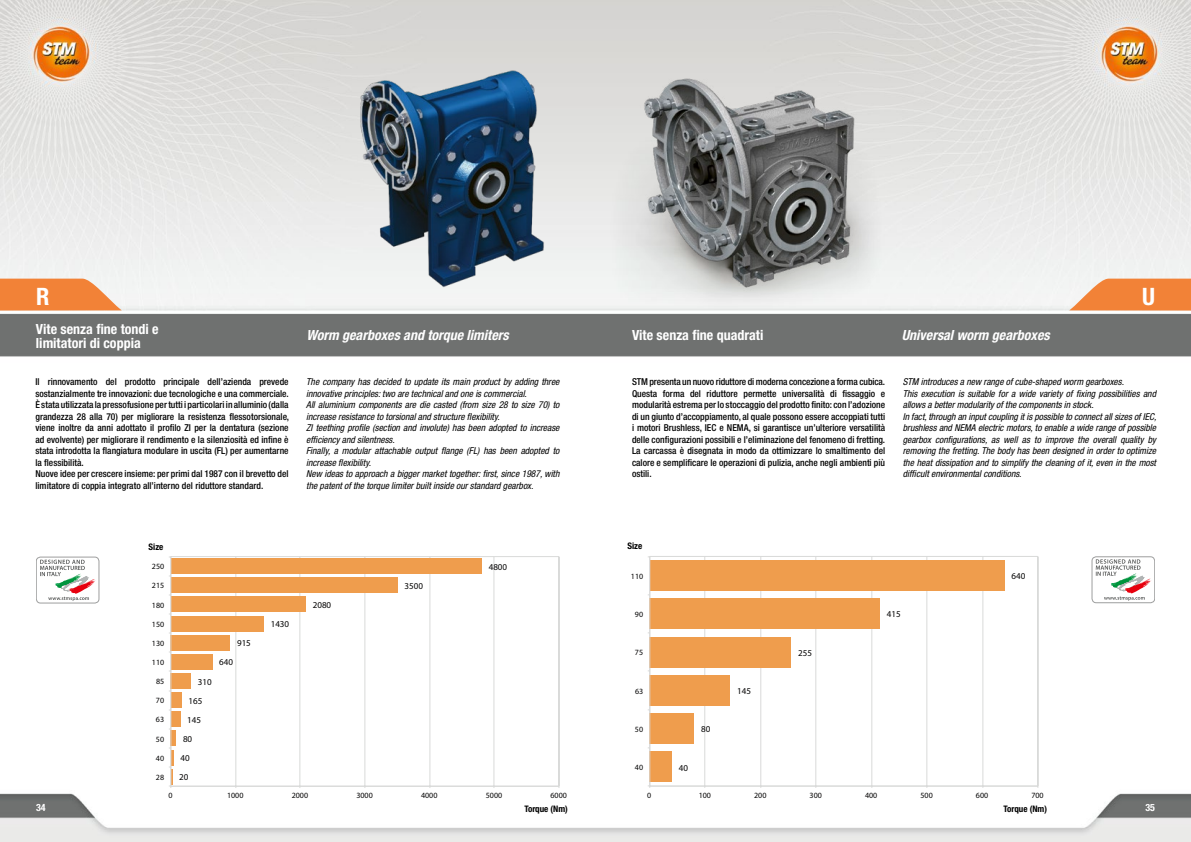
<style>
.page{position:relative;width:1191px;height:842px;background:#fff}
.page>*{position:absolute;margin:0;border:0;box-sizing:border-box;transform-origin:0 0}
.t1{font:700 condensed 24px "Helvetica Neue LT Std";color:#fff}
.t2{font:700 condensed 14px/14px "Helvetica Neue LT Std";color:#fff}
.t3{font:italic 700 condensed 14px "Helvetica Neue LT Std";color:#fff}
.t4{font:700 condensed 10px "Helvetica Neue LT Std";color:#fff}
.t5{font:500 condensed 9.5px/11.5px "Helvetica Neue LT Std";color:#000;text-align:justify}
.t6{font:italic condensed 9.5px/11.5px "Helvetica Neue LT Std";color:#000}
.t7{font:9px "Myriad Pro";color:#030202}
.t8{font:700 condensed 9px "Helvetica Neue LT Std";color:#000}
.t9{font:8px "Myriad Pro";color:#030202}
</style>
<div class="page">
<img style="left:0;top:0;width:587px;height:842px">
<img style="left:587px;top:0;width:604px;height:842px">
<svg style="left:1069px;top:279px;width:122px;height:32px;background:#f29354"></svg>
<img style="left:902px;top:17px;width:41px;height:307px">
<img style="left:626px;top:17px;width:276px;height:307px">
<svg style="left:0;top:279px;width:122px;height:32px;background:#f29354"></svg>
<img style="left:296px;top:11px;width:330px;height:330px">
<svg style="left:171px;top:556px;width:389px;height:231px"></svg>
<div style="left:171px;top:731px;width:5px;height:15px;background:#ef9d4d"></div>
<div style="left:171px;top:712px;width:9px;height:15px;background:#ef9d4d"></div>
<div style="left:171px;top:692px;width:10px;height:16px;background:#ef9d4d"></div>
<div style="left:171px;top:673px;width:20px;height:15px;background:#ef9d4d"></div>
<div style="left:171px;top:654px;width:41px;height:15px;background:#ef9d4d"></div>
<div style="left:171px;top:635px;width:59px;height:15px;background:#ef9d4d"></div>
<div style="left:171px;top:616px;width:92px;height:15px;background:#ef9d4d"></div>
<div style="left:171px;top:597px;width:134px;height:15px;background:#ef9d4d"></div>
<div style="left:171px;top:578px;width:226px;height:15px;background:#ef9d4d"></div>
<div style="left:171px;top:558px;width:310px;height:16px;background:#ef9d4d"></div>
<hr style="left:171px;top:786px;width:388px;height:1px;background:#d9dad9">
<hr style="left:170px;top:557px;width:1px;height:229px;background:#d9dad9">
<svg style="left:169px;top:747px;width:4px;height:41px"></svg>
<div style="left:36px;top:557px;width:63px;height:46px;border:1px solid #9d9e9e;border-radius:4px"></div>
<svg style="left:40px;top:560px;width:56px;height:41px"></svg>
<div style="left:1091px;top:556px;width:64px;height:47px;border:1px solid #9d9e9e;border-radius:4px"></div>
<svg style="left:1095px;top:559px;width:56px;height:42px"></svg>
<svg style="left:649px;top:555px;width:390px;height:232px"></svg>
<div style="left:650px;top:752px;width:22px;height:30px;background:#ef9d4d"></div>
<div style="left:650px;top:713px;width:44px;height:31px;background:#ef9d4d"></div>
<div style="left:650px;top:675px;width:80px;height:30px;background:#ef9d4d"></div>
<div style="left:650px;top:637px;width:141px;height:30px;background:#ef9d4d"></div>
<div style="left:650px;top:599px;width:230px;height:30px;background:#ef9d4d"></div>
<div style="left:650px;top:560px;width:354px;height:31px;background:#ef9d4d"></div>
<hr style="left:650px;top:785px;width:388px;height:1px;background:#d9dad9">
<hr style="left:649px;top:556px;width:1px;height:230px;background:#d9dad9">
<h1 class="t1" style="left:36px;top:281px;width:15px">R</h1>
<h2 class="t2" style="left:36px;top:322px;width:124px">Vite senza fine tondi e limitatori di coppia</h2>
<p class="t5" style="left:35px;top:376px;width:255px;text-align:left">Il rinnovamento del prodotto principale dell’azienda prevede sostanzialmente tre innovazioni: due tecnologiche e una commerciale.<br>È stata utilizzata la pressofusione per tutti i particolari in alluminio (dalla grandezza 28 alla 70) per migliorare la resistenza flessotorsionale, viene inoltre da anni adottato il profilo ZI per la dentatura (sezione ad evolvente) per migliorare il rendimento e la silenziosità ed infine è stata introdotta la flangiatura modulare in uscita (FL) per aumentarne la flessibilità.<br>Nuove idee per crescere insieme: per primi dal 1987 con il brevetto del limitatore di coppia integrato all’interno del riduttore standard.</p>
<p class="t6" style="left:306px;top:376px;width:255px">The company has decided to update its main product by adding three innovative principles: two are technical and one is commercial.<br>All aluminium components are die casted (from size 28 to size 70) to increase resistance to torsional and structure flexibility.<br>ZI teething profile (section and involute) has been adopted to increase efficiency and silentness.<br>Finally, a modular attachable output flange (FL) has been adopted to increase flexibility.<br>New ideas to approach a bigger market together: first, since 1987, with the patent of the torque limiter built inside our standard gearbox.</p>
<h2 class="t3" style="left:306px;top:326px;width:204px">Worm gearboxes and torque limiters</h2>
<p class="t8" style="left:148px;top:541px;width:16px">Size</p>
<p class="t9" style="left:152px;top:562px;width:14px">250</p>
<p class="t7" style="left:489px;top:561px;width:20px">4800</p>
<p class="t9" style="left:152px;top:581px;width:14px">215</p>
<p class="t7" style="left:405px;top:580px;width:20px">3500</p>
<p class="t9" style="left:152px;top:600px;width:14px">180</p>
<p class="t7" style="left:313px;top:599px;width:20px">2080</p>
<p class="t9" style="left:152px;top:619px;width:14px">150</p>
<p class="t7" style="left:271px;top:619px;width:20px">1430</p>
<p class="t9" style="left:152px;top:638px;width:14px">130</p>
<p class="t7" style="left:237px;top:638px;width:15px">915</p>
<p class="t9" style="left:152px;top:657px;width:14px">110</p>
<p class="t7" style="left:219px;top:657px;width:15px">640</p>
<p class="t9" style="left:156px;top:676px;width:10px">85</p>
<p class="t7" style="left:198px;top:676px;width:15px">310</p>
<p class="t9" style="left:156px;top:696px;width:10px">70</p>
<p class="t7" style="left:188px;top:695px;width:15px">165</p>
<p class="t9" style="left:156px;top:715px;width:10px">63</p>
<p class="t7" style="left:187px;top:714px;width:15px">145</p>
<p class="t9" style="left:156px;top:734px;width:10px">50</p>
<p class="t7" style="left:183px;top:733px;width:11px">80</p>
<p class="t9" style="left:156px;top:753px;width:10px">40</p>
<p class="t7" style="left:180px;top:752px;width:11px">40</p>
<p class="t9" style="left:156px;top:772px;width:10px">28</p>
<p class="t7" style="left:179px;top:772px;width:11px">20</p>
<p class="t9" style="left:168px;top:791px;width:6px">0</p>
<p class="t9" style="left:227px;top:791px;width:18px">1000</p>
<p class="t9" style="left:292px;top:791px;width:18px">2000</p>
<p class="t9" style="left:356px;top:791px;width:18px">3000</p>
<p class="t9" style="left:421px;top:791px;width:18px">4000</p>
<p class="t9" style="left:486px;top:791px;width:18px">5000</p>
<p class="t9" style="left:550px;top:791px;width:18px">6000</p>
<h2 class="t2" style="left:632px;top:328px;width:133px">Vite senza fine quadrati</h2>
<p class="t5" style="left:632px;top:376px;width:255px">STM presenta un nuovo riduttore di moderna concezione a forma cubica.<br>Questa forma del riduttore permette universalità di fissaggio e modularità estrema per lo stoccaggio del prodotto finito: con l’adozione di un giunto d’accoppiamento, al quale possono essere accoppiati tutti i motori Brushless, IEC e NEMA, si garantisce un’ulteriore versatilità delle configurazioni possibili e l’eliminazione del fenomeno di fretting.<br>La carcassa è disegnata in modo da ottimizzare lo smaltimento del calore e semplificare le operazioni di pulizia, anche negli ambienti più ostili.</p>
<h2 class="t3" style="left:901px;top:326px;width:149px">Universal worm gearboxes</h2>
<h1 class="t1" style="left:1142px;top:281px;width:14px">U</h1>
<p class="t6" style="left:902px;top:376px;width:255px">STM introduces a new range of cube-shaped worm gearboxes.<br>This execution is suitable for a wide variety of fixing possibilities and allows a better modularity of the components in stock.<br>In fact, through an input coupling it is possible to connect all sizes of IEC, brushless and NEMA electric motors, to enable a wide range of possible gearbox configurations, as well as to improve the overall quality by removing the fretting. The body has been designed in order to optimize the heat dissipation and to simplify the cleaning of it, even in the most difficult environmental conditions.</p>
<p class="t8" style="left:627px;top:541px;width:16px">Size</p>
<p class="t9" style="left:631px;top:571px;width:14px">110</p>
<p class="t7" style="left:1011px;top:571px;width:15px">640</p>
<p class="t9" style="left:635px;top:609px;width:10px">90</p>
<p class="t7" style="left:887px;top:609px;width:15px">415</p>
<p class="t9" style="left:635px;top:648px;width:10px">75</p>
<p class="t7" style="left:798px;top:647px;width:15px">255</p>
<p class="t9" style="left:635px;top:686px;width:10px">63</p>
<p class="t7" style="left:737px;top:685px;width:15px">145</p>
<p class="t9" style="left:635px;top:724px;width:10px">50</p>
<p class="t7" style="left:701px;top:724px;width:11px">80</p>
<p class="t9" style="left:635px;top:762px;width:10px">40</p>
<p class="t7" style="left:679px;top:762px;width:11px">40</p>
<p class="t9" style="left:647px;top:790px;width:6px">0</p>
<p class="t9" style="left:698px;top:790px;width:14px">100</p>
<p class="t9" style="left:754px;top:790px;width:14px">200</p>
<p class="t9" style="left:809px;top:790px;width:14px">300</p>
<p class="t9" style="left:865px;top:790px;width:14px">400</p>
<p class="t9" style="left:920px;top:790px;width:14px">500</p>
<p class="t9" style="left:976px;top:790px;width:14px">600</p>
<p class="t9" style="left:1031px;top:790px;width:14px">700</p>
<p class="t4" style="left:36px;top:801px;width:11px">34</p>
<p class="t4" style="left:1145px;top:801px;width:11px">35</p>
<p class="t8" style="left:524px;top:804px;width:45px">Torque (Nm)</p>
<p class="t8" style="left:1003px;top:804px;width:45px">Torque (Nm)</p>
</div>
